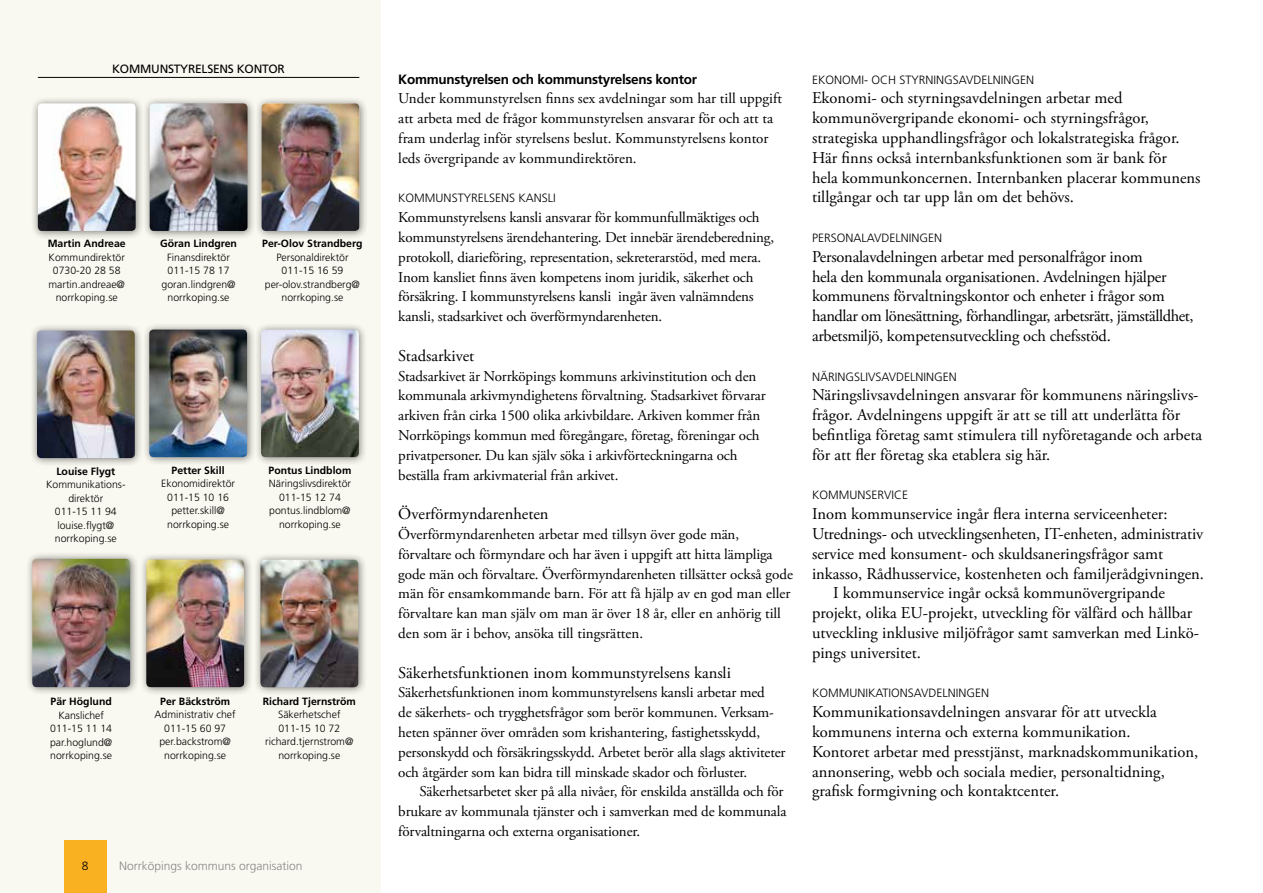
<style>
.page{position:relative;width:1263px;height:893px;background:#fff}
.page>*{position:absolute;margin:0;border:0;box-sizing:border-box;transform-origin:0 0}
.t1{font:16.5px/19.8px "Adobe Garamond Pro";color:#000}
.t2{font:15px/19.8px "Adobe Garamond Pro";letter-spacing:-.01em;color:#000}
.t3{font:700 13.5px "Frutiger LT Std";letter-spacing:-.02em;color:#000}
.t4{font:300 12px "Frutiger LT Std";color:#000}
.t5{font:300 12px "Frutiger LT Std";color:#878787}
.t6{font:12px "Frutiger LT Std";letter-spacing:-.02em;color:#000}
.t7{font:300 10.5px/13.5px "Frutiger LT Std";color:#000;text-align:center}
.t8{font:700 10.5px "Frutiger LT Std";color:#000}
</style>
<div class="page">
<div style="left:0;top:0;width:381px;height:893px;background:#faf9f1"></div>
<hr style="left:38px;top:77px;width:321px;height:1px;background:#000">
<div style="left:30px;top:96px;width:115px;height:144px;background:#000;opacity:.5"></div>
<img style="left:38px;top:103px;width:98px;height:128px">
<div style="left:253px;top:552px;width:115px;height:144px;background:#000;opacity:.5"></div>
<img style="left:260px;top:560px;width:98px;height:127px">
<div style="left:25px;top:551px;width:114px;height:145px;background:#000;opacity:.5"></div>
<img style="left:32px;top:559px;width:98px;height:128px">
<div style="left:254px;top:96px;width:115px;height:144px;background:#000;opacity:.5"></div>
<img style="left:261px;top:103px;width:98px;height:128px">
<div style="left:139px;top:552px;width:114px;height:144px;background:#000;opacity:.5"></div>
<img style="left:146px;top:560px;width:98px;height:127px">
<div style="left:142px;top:96px;width:115px;height:144px;background:#000;opacity:.5"></div>
<img style="left:150px;top:103px;width:97px;height:128px">
<div style="left:142px;top:322px;width:114px;height:144px;background:#000;opacity:.5"></div>
<img style="left:149px;top:330px;width:98px;height:127px">
<div style="left:254px;top:322px;width:114px;height:144px;background:#000;opacity:.5"></div>
<img style="left:261px;top:330px;width:98px;height:127px">
<div style="left:30px;top:323px;width:114px;height:144px;background:#000;opacity:.5"></div>
<img style="left:37px;top:330px;width:98px;height:128px">
<div style="left:64px;top:840px;width:42px;height:53px;background:#f9b122"></div>
<p class="t6" style="left:112px;top:62px;width:174px">KOMMUNSTYRELSENS KONTOR</p>
<p class="t8" style="left:48px;top:238px;width:79px">Martin Andreae</p>
<p class="t7" style="left:49px;top:251px;width:78px">Kommundirektör<br>0730-20 28 58 martin.andreae@ norrkoping.se</p>
<p class="t8" style="left:160px;top:238px;width:78px">Göran Lindgren</p>
<p class="t7" style="left:161px;top:251px;width:76px">Finansdirektör<br>011-15 78 17 goran.lindgren@ norrkoping.se</p>
<p class="t8" style="left:262px;top:238px;width:102px">Per-Olov Strandberg</p>
<p class="t7" style="left:265px;top:251px;width:97px">Personaldirektör<br>011-15 16 59 per-olov.strandberg@ norrkoping.se</p>
<p class="t8" style="left:56px;top:465px;width:60px">Louise Flygt</p>
<p class="t7" style="left:46px;top:478px;width:80px">Kommunikations&shy;direktör<br>011-15 11 94 louise.flygt@ norrkoping.se</p>
<p class="t8" style="left:172px;top:464px;width:55px">Petter Skill</p>
<p class="t7" style="left:161px;top:477px;width:75px">Ekonomidirektör<br>011-15 10 16 petter.skill@ norrkoping.se</p>
<p class="t8" style="left:269px;top:464px;width:84px">Pontus Lindblom</p>
<p class="t7" style="left:269px;top:477px;width:84px">Näringslivsdirektör<br>011-15 12 74 pontus.lindblom@ norrkoping.se</p>
<p class="t8" style="left:51px;top:695px;width:63px">Pär Höglund</p>
<p class="t7" style="left:50px;top:709px;width:64px">Kanslichef<br>011-15 11 14 par.hoglund@ norrkoping.se</p>
<p class="t8" style="left:160px;top:695px;width:71px">Per Bäckström</p>
<p class="t7" style="left:155px;top:708px;width:83px">Administrativ chef<br>011-15 60 97 per.backstrom@ norrkoping.se</p>
<p class="t8" style="left:263px;top:695px;width:95px">Richard Tjernström</p>
<p class="t7" style="left:265px;top:708px;width:90px">Säkerhetschef<br>011-15 10 72 richard.tjernstrom@ norrkoping.se</p>
<p class="t4" style="left:82px;top:859px;width:8px">8</p>
<p class="t5" style="left:119px;top:859px;width:185px">Norrköpings kommuns organisation</p>
<p class="t3" style="left:398px;top:71px;width:300px">Kommunstyrelsen och kommunstyrelsens kontor</p>
<p class="t2" style="left:398px;top:89px;width:385px">Under kommunstyrelsen finns sex avdelningar som har till uppgift att arbeta med de frågor kommunstyrelsen ansvarar för och att ta fram underlag inför styrelsens beslut. Kommunstyrelsens kontor leds övergripande av kommundirektören.</p>
<p class="t4" style="left:398px;top:191px;width:159px">KOMMUNSTYRELSENS KANSLI</p>
<p class="t2" style="left:398px;top:208px;width:377px">Kommunstyrelsens kansli ansvarar för kommunfullmäktiges och kommunstyrelsens ärendehantering. Det innebär ärendeberedning, protokoll, diarieföring, representation, sekreterarstöd, med mera.<br>Inom kansliet finns även kompetens inom juridik, säkerhet och försäkring. I kommunstyrelsens kansli ingår även valnämndens kansli, stadsarkivet och överförmyndarenheten.</p>
<p class="t1" style="left:398px;top:346px;width:77px">Stadsarkivet</p>
<p class="t2" style="left:398px;top:366px;width:369px">Stadsarkivet är Norrköpings kommuns arkivinstitution och den kommunala arkivmyndighetens förvaltning. Stadsarkivet förvarar arkiven från cirka 1500 olika arkivbildare. Arkiven kommer från Norrköpings kommun med föregångare, företag, föreningar och privatpersoner. Du kan själv söka i arkivförteckningarna och beställa fram arkivmaterial från arkivet.</p>
<p class="t1" style="left:398px;top:505px;width:152px">Överförmyndarenheten</p>
<p class="t2" style="left:398px;top:525px;width:396px">Överförmyndarenheten arbetar med tillsyn över gode män, förvaltare och förmyndare och har även i uppgift att hitta lämpliga gode män och förvaltare. Överförmyndarenheten tillsätter också gode män för ensamkommande barn. För att få hjälp av en god man eller förvaltare kan man själv om man är över 18 år, eller en anhörig till den som är i behov, ansöka till tingsrätten.</p>
<p class="t1" style="left:398px;top:663px;width:334px">Säkerhetsfunktionen inom kommunstyrelsens kansli</p>
<p class="t2" style="left:398px;top:683px;width:389px">Säkerhetsfunktionen inom kommunstyrelsens kansli arbetar med<br>de säkerhets- och trygghetsfrågor som berör kommunen. Verksam&shy;heten spänner över områden som krishantering, fastighetsskydd, personskydd och försäkringsskydd. Arbetet berör alla slags aktiviteter och åtgärder som kan bidra till minskade skador och förluster.</p>
<p class="t2" style="left:398px;top:782px;width:390px;text-indent:21px">Säkerhetsarbetet sker på alla nivåer, för enskilda anställda och för brukare av kommunala tjänster och i samverkan med de kommunala förvaltningarna och externa organisationer.</p>
<p class="t4" style="left:812px;top:73px;width:224px">EKONOMI- OCH STYRNINGSAVDELNINGEN</p>
<p class="t1" style="left:812px;top:89px;width:390px">Ekonomi- och styrningsavdelningen arbetar med kommunövergripande ekonomi- och styrningsfrågor, strategiska upphandlingsfrågor och lokalstrategiska frågor.<br>Här finns också internbanksfunktionen som är bank för<br>hela kommunkoncernen. Internbanken placerar kommunens tillgångar och tar upp lån om det behövs.</p>
<p class="t4" style="left:812px;top:231px;width:132px">PERSONALAVDELNINGEN</p>
<p class="t1" style="left:812px;top:247px;width:383px">Personalavdelningen arbetar med personalfrågor inom<br>hela den kommunala organisationen. Avdelningen hjälper kommunens förvaltningskontor och enheter i frågor som handlar om lönesättning, förhandlingar, arbetsrätt, jämställdhet, arbetsmiljö, kompetensutveckling och chefsstöd.</p>
<p class="t4" style="left:812px;top:370px;width:146px">NÄRINGSLIVSAVDELNINGEN</p>
<p class="t1" style="left:812px;top:386px;width:392px">Näringslivsavdelningen ansvarar för kommunens näringslivs&shy;frågor. Avdelningens uppgift är att se till att underlätta för befintliga företag samt stimulera till nyföretagande och arbeta för att fler företag ska etablera sig här.</p>
<p class="t4" style="left:812px;top:488px;width:98px">KOMMUNSERVICE</p>
<p class="t1" style="left:812px;top:505px;width:357px">Inom kommunservice ingår flera interna serviceenheter:</p>
<p class="t1" style="left:812px;top:524px;width:393px">Utrednings- och utvecklingsenheten, IT-enheten, administrativ</p>
<p class="t1" style="left:812px;top:544px;width:353px">service med konsument- och skuldsaneringsfrågor samt</p>
<p class="t1" style="left:812px;top:564px;width:394px">inkasso, Rådhusservice, kostenheten och familjerådgivningen.</p>
<p class="t1" style="left:833px;top:584px;width:333px">I kommunservice ingår också kommunövergripande</p>
<p class="t1" style="left:812px;top:604px;width:382px">projekt, olika EU-projekt, utveckling för välfärd och hållbar</p>
<p class="t1" style="left:812px;top:623px;width:388px">utveckling inklusive miljöfrågor samt samverkan med Linkö-</p>
<p class="t1" style="left:812px;top:643px;width:110px">pings universitet.</p>
<p class="t4" style="left:812px;top:686px;width:179px">KOMMUNIKATIONSAVDELNINGEN</p>
<p class="t1" style="left:812px;top:703px;width:388px">Kommunikationsavdelningen ansvarar för att utveckla kommunens interna och externa kommunikation.<br>Kontoret arbetar med presstjänst, marknadskommunikation, annonsering, webb och sociala medier, personaltidning, grafisk formgivning och kontaktcenter.</p>
</div>
